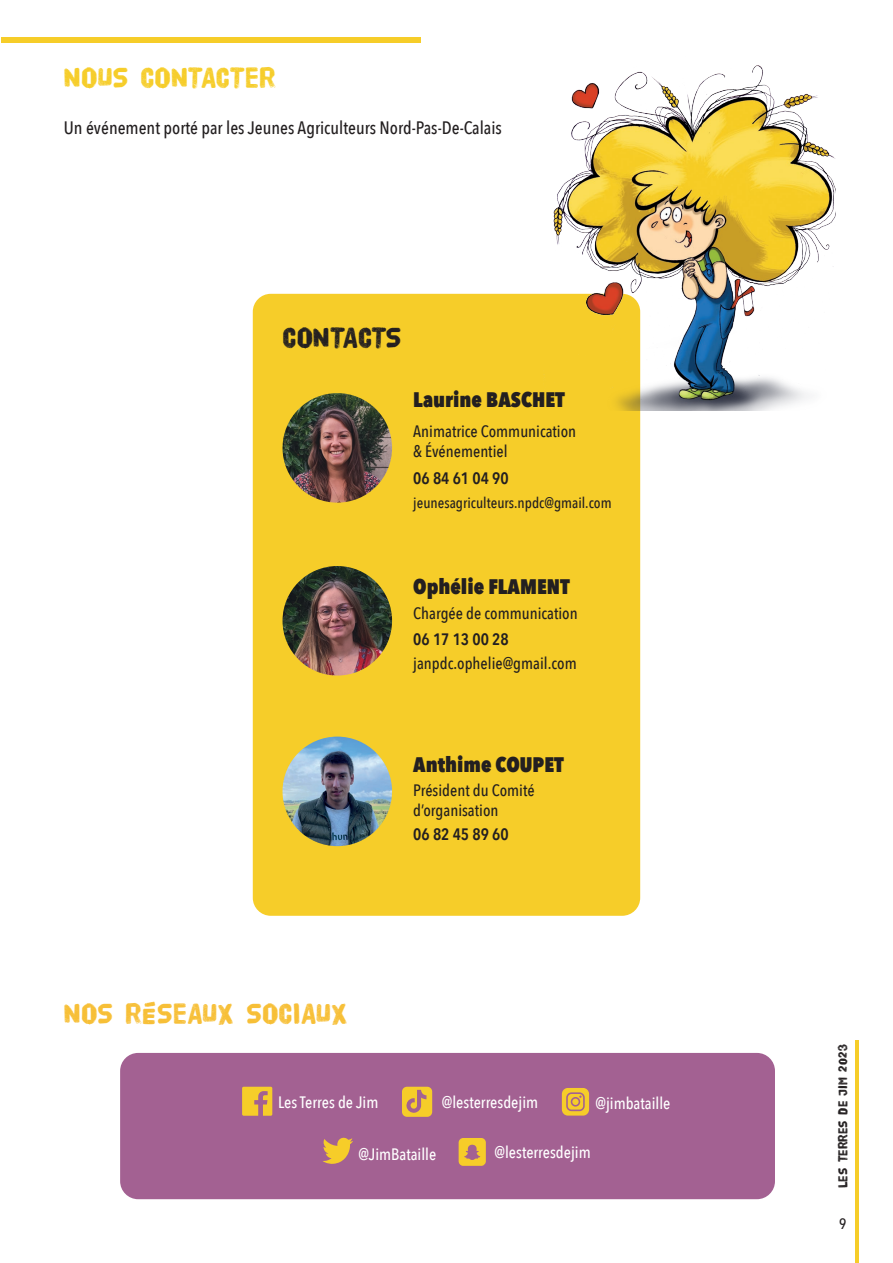
<style>
.page{position:relative;width:893px;height:1263px;background:#fff}
.page>*{position:absolute;margin:0;border:0;box-sizing:border-box;transform-origin:0 0}
.t1{font:30px "HVD Poster";color:#f7bf36}
.t2{font:30px "HVD Poster";letter-spacing:-.01em;color:#f6cd29}
.t3{font:30px "HVD Poster";color:#231f20}
.t4{font:800 21px "Avenir Next Condensed";color:#231f20}
.t5{font:500 18px "Avenir Next Condensed";color:#231f20}
.t6{font:500 16.5px/19.8px "Avenir Next Condensed";color:#231f20}
.t7{font:500 16.5px "Avenir Next Condensed";color:#fff}
.t8{font:600 16.5px "Avenir Next Condensed";color:#231f20}
.t9{font:500 15px "Avenir Next Condensed";color:#231f20}
.t10{font:13.5px "HVD Poster";color:#231f20}
</style>
<div class="page">
<div style="left:1px;top:37px;width:419px;height:6px;background:#f6cd29"></div>
<div style="left:253px;top:294px;width:387px;height:622px;background:#f6cd29;border-radius:18px"></div>
<img style="left:283px;top:393px;width:109px;height:110px;border-radius:55px">
<img style="left:283px;top:737px;width:109px;height:109px;border-radius:55px">
<img style="left:283px;top:566px;width:109px;height:109px;border-radius:55px">
<img style="left:543px;top:65px;width:293px;height:346px">
<div style="left:120px;top:1053px;width:655px;height:146px;background:#a36192;border-radius:18px"></div>
<svg style="left:323px;top:1137px;width:30px;height:27px"></svg>
<svg style="left:402px;top:1087px;width:30px;height:30px"></svg>
<svg style="left:562px;top:1088px;width:27px;height:27px"></svg>
<div style="left:572px;top:1098px;width:7px;height:7px;background:#f6cd29;border-radius:50%"></div>
<svg style="left:242px;top:1087px;width:30px;height:29px"></svg>
<svg style="left:459px;top:1138px;width:27px;height:28px"></svg>
<hr style="left:856px;top:1040px;width:3px;height:223px;background:#f6cd29">
<h1 class="t2" style="left:64px;top:64px;width:213px">NOUS CONTACTER</h1>
<p class="t5" style="left:64px;top:116px;width:439px">Un événement porté par les Jeunes Agriculteurs Nord-Pas-De-Calais</p>
<h1 class="t3" style="left:283px;top:324px;width:121px">CONTACTS</h1>
<p class="t4" style="left:413px;top:387px;width:153px">Laurine BASCHET</p>
<p class="t6" style="left:413px;top:421px;width:164px">Animatrice Communication &amp; Événementiel</p>
<p class="t9" style="left:413px;top:494px;width:200px">jeunesagriculteurs.npdc@gmail.com</p>
<p class="t8" style="left:413px;top:469px;width:97px">06 84 61 04 90</p>
<p class="t4" style="left:413px;top:573px;width:158px">Ophélie FLAMENT</p>
<p class="t6" style="left:413px;top:603px;width:166px">Chargée de communication</p>
<p class="t6" style="left:413px;top:653px;width:165px">janpdc.ophelie@gmail.com</p>
<p class="t8" style="left:413px;top:629px;width:97px">06 17 13 00 28</p>
<p class="t4" style="left:413px;top:752px;width:152px">Anthime COUPET</p>
<p class="t6" style="left:413px;top:780px;width:123px">Président du Comité d’organisation</p>
<p class="t8" style="left:413px;top:824px;width:97px">06 82 45 89 60</p>
<h1 class="t1" style="left:64px;top:1000px;width:285px">NOS RÉSEAUX SOCIAUX</h1>
<p class="t7" style="left:278px;top:1093px;width:102px">Les Terres de Jim</p>
<p class="t7" style="left:442px;top:1092px;width:98px">@lesterresdejim</p>
<p class="t7" style="left:358px;top:1145px;width:79px">@JimBataille</p>
<p class="t7" style="left:495px;top:1142px;width:98px">@lesterresdejim</p>
<p class="t7" style="left:595px;top:1093px;width:76px">@jimbataille</p>
<p class="t10" style="left:837px;top:1188px;width:145px;rotate:-90deg">Les Terres de Jim 2023</p>
<p class="t9" style="left:839px;top:1215px;width:9px">9</p>
</div>
